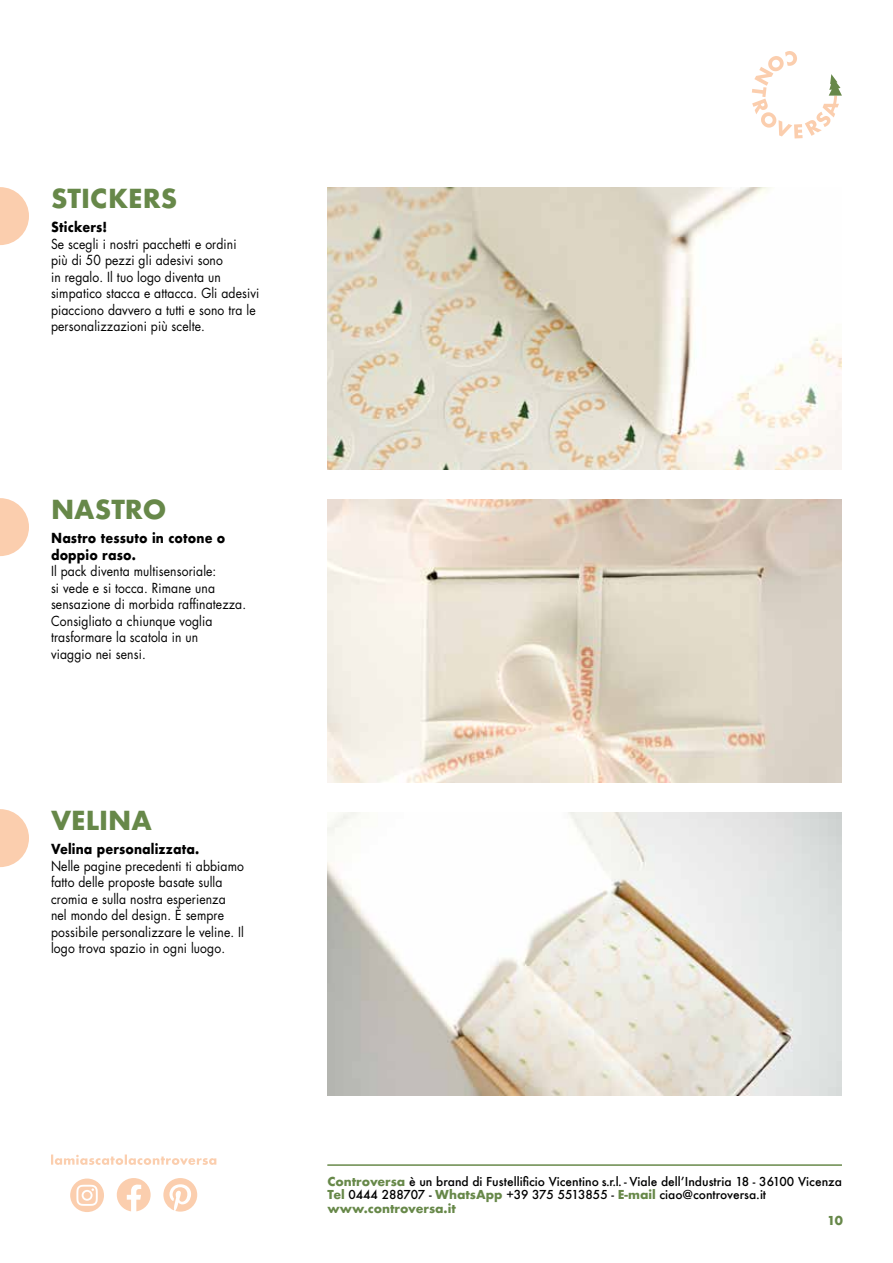
<style>
.page{position:relative;width:893px;height:1263px;background:#fff}
.page>*{position:absolute;margin:0;border:0;box-sizing:border-box;transform-origin:0 0}
.t1{font:700 25.5px "Futura";color:#678849}
.t2{font:13.5px/16.5px "Futura Std";letter-spacing:.01em;color:#000;scale:.9 1}
.t3{font:700 13.5px/16.5px "Futura";letter-spacing:.01em;color:#000;scale:.9 1}
.t4{font:500 12px/13.5px "Futura";color:#000}
.t5{font:700 12px "Futura";color:#678849}
.s1{font-weight:700;color:#678849}
</style>
<div class="page">
<svg style="left:752px;top:51px;width:90px;height:87px"></svg>
<svg style="left:0;top:187px;width:29px;height:58px"></svg>
<img style="left:327px;top:187px;width:515px;height:283px">
<img style="left:327px;top:500px;width:515px;height:283px">
<img style="left:327px;top:812px;width:515px;height:283px">
<svg style="left:0;top:498px;width:29px;height:58px"></svg>
<svg style="left:0;top:809px;width:29px;height:58px"></svg>
<hr style="left:327px;top:1165px;width:515px;height:1px;background:#678849">
<svg style="left:51px;top:1154px;width:165px;height:11px"></svg>
<svg style="left:117px;top:1178px;width:34px;height:33px"></svg>
<svg style="left:70px;top:1178px;width:34px;height:34px"></svg>
<svg style="left:163px;top:1178px;width:34px;height:33px"></svg>
<h1 class="t1" style="left:51px;top:180px;width:128px">STICKERS</h1>
<p class="t3" style="left:51px;top:219px;width:64px">Stickers!</p>
<p class="t2" style="left:51px;top:236px;width:233px">Se scegli i nostri pacchetti e ordini<br>più di 50 pezzi gli adesivi sono<br>in regalo. Il tuo logo diventa un simpatico stacca e attacca. Gli adesivi piacciono davvero a tutti e sono tra le personalizzazioni più scelte.</p>
<h1 class="t1" style="left:51px;top:491px;width:117px">NASTRO</h1>
<p class="t3" style="left:51px;top:530px;width:195px">Nastro tessuto in cotone o doppio raso.</p>
<p class="t2" style="left:51px;top:563px;width:218px">Il pack diventa multisensoriale:<br>si vede e si tocca. Rimane una sensazione di morbida raffinatezza.<br>Consigliato a chiunque voglia trasformare la scatola in un<br>viaggio nei sensi.</p>
<h1 class="t1" style="left:51px;top:802px;width:103px">VELINA</h1>
<p class="t3" style="left:51px;top:841px;width:166px">Velina personalizzata.</p>
<p class="t2" style="left:51px;top:858px;width:216px">Nelle pagine precedenti ti abbiamo fatto delle proposte basate sulla cromia e sulla nostra esperienza nel mondo del design. È sempre possibile personalizzare le veline. Il logo trova spazio in ogni luogo.</p>
<p class="t4" style="left:327px;top:1174px;width:516px"><span class="s1">Controversa</span> è un brand di Fustellificio Vicentino s.r.l. - Viale dell’Industria 18 - 36100 Vicenza<br><span class="s1">Tel</span> 0444 288707 - <span class="s1">WhatsApp</span> +39 375 5513855 - <span class="s1">E-mail</span> ciao@controversa.it <span class="s1">www.controversa.it</span></p>
<p class="t5" style="left:827px;top:1211px;width:17px">10</p>
</div>
